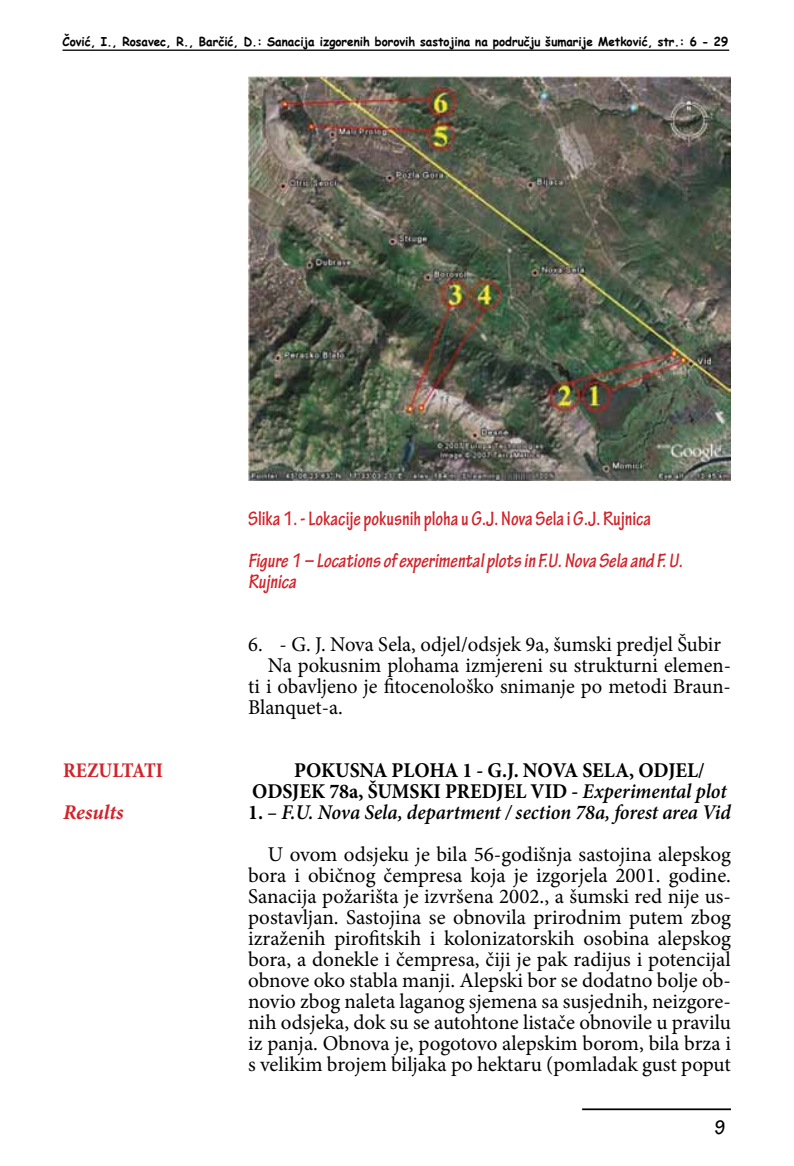
<style>
.page{position:relative;width:794px;height:1166px;background:#fff}
.page>*{position:absolute;margin:0;border:0;box-sizing:border-box;transform-origin:0 0}
.t1{font:21px/21px "Minion Pro";color:#000;text-align:justify}
.t2{font:700 condensed 21px/42px "Tekton Pro";color:#d2232a;scale:.95 1}
.t3{font:italic 600 21px/42px "Minion Pro";color:#000;text-align:right;scale:.95 1}
.t4{font:700 21px/21px "Minion Pro";color:#000;scale:.95 1}
.t5{font:700 condensed 21px "Minion Pro";color:#d2232a}
.t6{font:italic 700 21px "Minion Pro";color:#d2232a}
.t7{font:700 condensed 21px "Tekton Pro";color:#000}
.t8{font:700 12.25px "Comic Sans MS";color:#000;scale:.95 1}
.s1{font-weight:600;font-style:italic}
.s2{font-weight:700;font-style:normal}
.s3{font-weight:400;font-style:normal}
</style>
<div class="page">
<hr style="left:582px;top:1108px;width:149px;height:2px;background:#000">
<hr style="left:63px;top:50px;width:666px;height:1px;background:#000">
<img style="left:248px;top:77px;width:483px;height:403px">
<p class="t8" style="left:63px;top:32px;width:702px">Čović, I., Rosavec, R., Barčić, D.: Sanacija izgorenih borovih sastojina na području šumarije Metković, str.: 6 - 29</p>
<p class="t2" style="left:248px;top:498px;width:463px">Slika 1. - Lokacije pokusnih ploha u G.J. Nova Sela i G.J. Rujnica<br>Figure 1 – Locations of experimentalplots in F.U.Nova Sela and F.U.</p>
<p class="t2" style="left:248px;top:561px;width:56px">Rujnica</p>
<p class="t5" style="left:63px;top:756px;width:102px">REZULTATI</p>
<p class="t6" style="left:63px;top:797px;width:62px">Results</p>
<p class="t1" style="left:248px;top:634px;width:474px">6. - G. J. Nova Sela, odjel/odsjek 9a, šumski predjel Šubir</p>
<p class="t1" style="left:268px;top:655px;width:464px">Na pokusnim plohama izmjereni su strukturni elemen-</p>
<p class="t1" style="left:248px;top:676px;width:484px">ti i obavljeno je fitocenološko snimanje po metodi Braun-</p>
<p class="t1" style="left:248px;top:697px;width:96px">Blanquet-a.</p>
<p class="t4" style="left:252px;top:760px;width:501px;text-indent:42px">POKUSNA PLOHA 1 - G.J. NOVA SELA, ODJEL/<br>ODSJEK 78a, ŠUMSKI PREDJEL VID - <span class="s1">Experimental plot</span></p>
<p class="t3" style="left:248px;top:791px;width:510px"><span class="s2">1.</span> – F.U. Nova Sela, department / section 78a, forest area Vid<br><span class="s3">U ovom odsjeku je bila 56-godišnja sastojina alepskog</span></p>
<p class="t1" style="left:248px;top:865px;width:484px">bora i običnog čempresa koja je izgorjela 2001. godine.<br>Sanacija požarišta je izvršena 2002., a šumski red nije us&shy;postavljan. Sastojina se obnovila prirodnim putem zbog izraženih pirofitskih i kolonizatorskih osobina alepskog bora, a donekle i čempresa, čiji je pak radijus i potencijal obnove oko stabla manji. Alepski bor se dodatno bolje ob&shy;novio zbog naleta laganog sjemena sa susjednih, neizgore&shy;nih odsjeka, dok su se autohtone listače obnovile u pravilu iz panja. Obnova je, pogotovo alepskim borom, bila brza i s velikim brojem biljaka po hektaru (pomladak gust poput</p>
<p class="t7" style="left:714px;top:1115px;width:12px">9</p>
</div>
